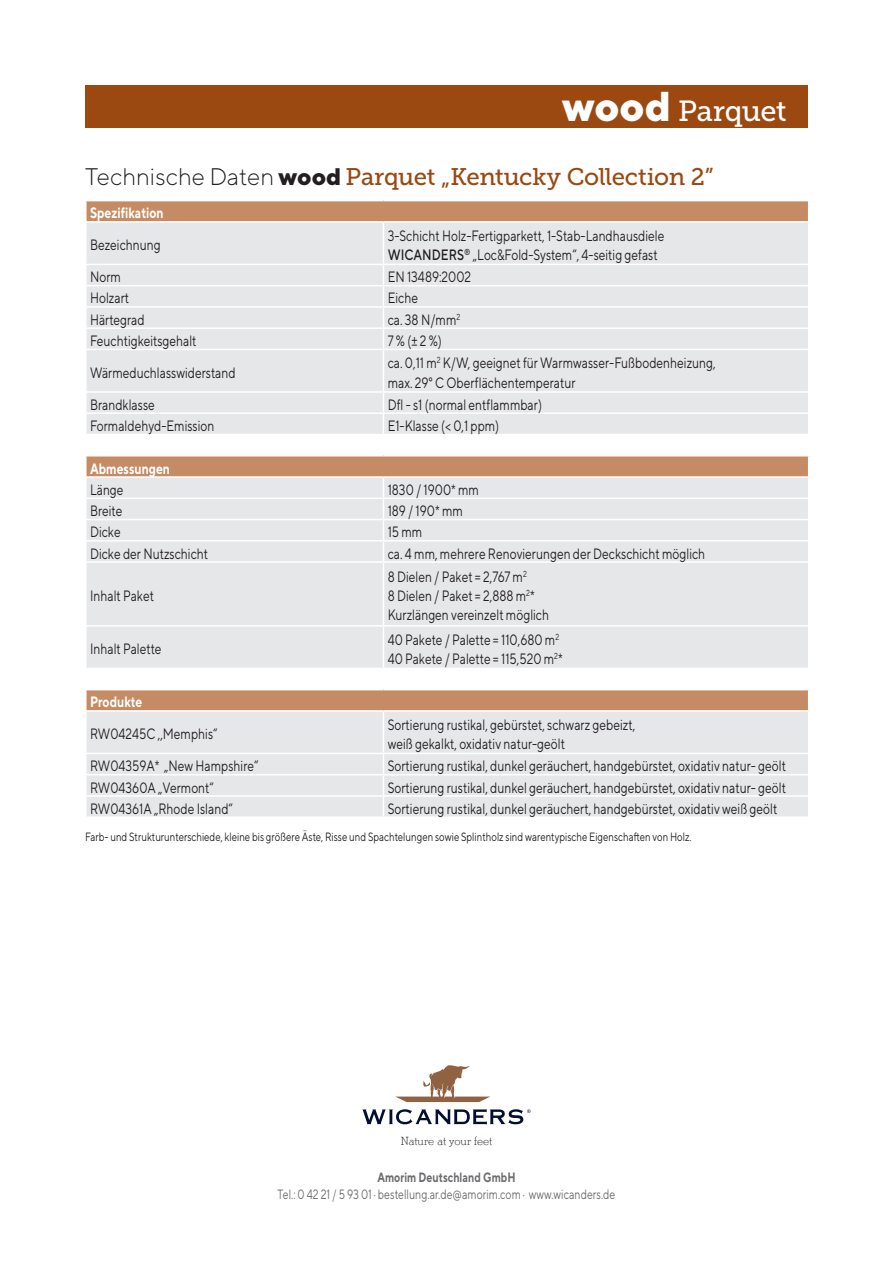
<style>
.page{position:relative;width:893px;height:1263px;background:#fff}
.page>*{position:absolute;margin:0;border:0;box-sizing:border-box;transform-origin:0 0}
.t1{font:29.1px "Museo Slab 500";letter-spacing:-.015em;color:#fff}
.t2{font:24px "Museo Slab 500";letter-spacing:-.015em;color:#9b4811}
.t3{font:15px/19.2px "TT Norms";color:#231f20;scale:.8 1}
.t4{font:700 15px "TT Norms";color:#fff;scale:.8 1}
.t5{font:13.5px "TT Norms";color:#6c6d70;scale:.78 1}
.t6{font:700 13.5px "TT Norms";color:#6c6d70;scale:.78 1}
.t7{font:300 12.15px "Stymie Com";color:#231f20}
.t8{font:12px "TT Norms";color:#231f20;scale:.8 1}
.s1{font-family:"TT Norms";font-weight:800;font-size:41.7px}
.s2{font-family:"TT Norms";font-weight:300;color:#231f20}
.s3{font-family:"TT Norms";font-weight:800;color:#231f20}
.s4{font-weight:500}
</style>
<div class="page">
<div style="left:86px;top:201px;width:723px;height:21px;background:#c58b64"></div>
<div style="left:87px;top:223px;width:721px;height:211px;background:#e6e7e9"></div>
<hr style="left:85px;top:201px;width:2px;height:20px;background:#fff">
<hr style="left:85px;top:221px;width:298px;height:2px;background:#fff">
<hr style="left:383px;top:221px;width:426px;height:2px;background:#fff">
<hr style="left:383px;top:223px;width:1px;height:41px;background:#fff">
<hr style="left:85px;top:264px;width:298px;height:1px;background:#fff">
<hr style="left:383px;top:264px;width:426px;height:1px;background:#fff">
<hr style="left:85px;top:285px;width:298px;height:1px;background:#fff">
<hr style="left:383px;top:285px;width:426px;height:1px;background:#fff">
<hr style="left:85px;top:306px;width:298px;height:2px;background:#fff">
<svg style="left:86px;top:308px;width:1px;height:19px"></svg>
<hr style="left:383px;top:306px;width:426px;height:2px;background:#fff">
<hr style="left:85px;top:327px;width:298px;height:2px;background:#fff">
<hr style="left:383px;top:327px;width:426px;height:2px;background:#fff">
<svg style="left:383px;top:265px;width:1px;height:84px"></svg>
<hr style="left:85px;top:349px;width:298px;height:1px;background:#fff">
<hr style="left:383px;top:349px;width:426px;height:1px;background:#fff">
<hr style="left:383px;top:350px;width:1px;height:41px;background:#fff">
<hr style="left:85px;top:391px;width:298px;height:2px;background:#fff">
<svg style="left:86px;top:393px;width:1px;height:19px"></svg>
<hr style="left:383px;top:391px;width:426px;height:2px;background:#fff">
<hr style="left:85px;top:412px;width:298px;height:2px;background:#fff">
<hr style="left:383px;top:412px;width:426px;height:2px;background:#fff">
<svg style="left:383px;top:393px;width:1px;height:41px"></svg>
<svg style="left:808px;top:201px;width:1px;height:20px"></svg>
<div style="left:85px;top:85px;width:723px;height:43px;background:#9b4811"></div>
<svg style="left:395px;top:1065px;width:95px;height:37px"></svg>
<svg style="left:362px;top:1109px;width:169px;height:15px"></svg>
<div style="left:86px;top:456px;width:723px;height:21px;background:#c58b64"></div>
<div style="left:87px;top:478px;width:721px;height:190px;background:#e6e7e9"></div>
<hr style="left:85px;top:456px;width:2px;height:20px;background:#fff">
<hr style="left:85px;top:476px;width:298px;height:2px;background:#fff">
<svg style="left:86px;top:478px;width:1px;height:19px"></svg>
<hr style="left:383px;top:476px;width:426px;height:2px;background:#fff">
<hr style="left:85px;top:497px;width:298px;height:2px;background:#fff">
<hr style="left:383px;top:497px;width:426px;height:2px;background:#fff">
<hr style="left:85px;top:519px;width:298px;height:1px;background:#fff">
<hr style="left:383px;top:519px;width:426px;height:1px;background:#fff">
<hr style="left:85px;top:540px;width:298px;height:2px;background:#fff">
<svg style="left:86px;top:542px;width:1px;height:19px"></svg>
<hr style="left:383px;top:540px;width:426px;height:2px;background:#fff">
<svg style="left:383px;top:478px;width:1px;height:83px"></svg>
<hr style="left:85px;top:561px;width:298px;height:2px;background:#fff">
<hr style="left:383px;top:561px;width:426px;height:2px;background:#fff">
<hr style="left:383px;top:563px;width:1px;height:62px;background:#fff">
<hr style="left:85px;top:625px;width:298px;height:2px;background:#fff">
<hr style="left:383px;top:625px;width:426px;height:2px;background:#fff">
<hr style="left:383px;top:627px;width:1px;height:41px;background:#fff">
<svg style="left:808px;top:456px;width:1px;height:21px"></svg>
<div style="left:86px;top:690px;width:723px;height:21px;background:#c58b64"></div>
<div style="left:87px;top:712px;width:721px;height:104px;background:#e6e7e9"></div>
<hr style="left:85px;top:690px;width:2px;height:20px;background:#fff">
<hr style="left:85px;top:710px;width:298px;height:2px;background:#fff">
<hr style="left:383px;top:710px;width:426px;height:2px;background:#fff">
<hr style="left:383px;top:712px;width:1px;height:41px;background:#fff">
<hr style="left:85px;top:753px;width:298px;height:1px;background:#fff">
<hr style="left:383px;top:753px;width:426px;height:1px;background:#fff">
<hr style="left:85px;top:774px;width:298px;height:1px;background:#fff">
<hr style="left:383px;top:774px;width:426px;height:1px;background:#fff">
<hr style="left:85px;top:795px;width:298px;height:2px;background:#fff">
<svg style="left:86px;top:797px;width:1px;height:19px"></svg>
<hr style="left:383px;top:795px;width:426px;height:2px;background:#fff">
<svg style="left:383px;top:754px;width:1px;height:62px"></svg>
<svg style="left:808px;top:690px;width:1px;height:20px"></svg>
<h1 class="t1" style="left:562px;top:95px;width:226px"><span class="s1">wood</span> Parquet</h1>
<h2 class="t2" style="left:85px;top:163px;width:630px"><span class="s2">Technische Daten</span> <span class="s3">wood</span> Parquet „Kentucky Collection 2”</h2>
<p class="t4" style="left:90px;top:204px;width:94px">Spezifikation</p>
<p class="t3" style="left:90px;top:235px;width:90px">Bezeichnung</p>
<p class="t3" style="left:388px;top:226px;width:347px">3-Schicht Holz-Fertigparkett, 1-Stab-Landhausdiele<br><span class="s4">WICANDERS</span><sup>®</sup> „Loc&amp;Fold-System“, 4-seitig gefast</p>
<p class="t3" style="left:90px;top:267px;width:40px">Norm</p>
<p class="t3" style="left:388px;top:267px;width:106px">EN 13489:2002</p>
<p class="t3" style="left:90px;top:288px;width:50px">Holzart</p>
<p class="t3" style="left:388px;top:288px;width:39px">Eiche</p>
<p class="t3" style="left:90px;top:310px;width:70px">Härtegrad</p>
<p class="t3" style="left:388px;top:310px;width:92px">ca. 38 N/mm<sup>2</sup></p>
<p class="t3" style="left:90px;top:331px;width:135px">Feuchtigkeitsgehalt</p>
<p class="t3" style="left:388px;top:331px;width:69px">7 % (± 2 %)</p>
<p class="t3" style="left:90px;top:363px;width:183px">Wärmeduchlasswiderstand</p>
<p class="t3" style="left:388px;top:353px;width:412px">ca. 0,11 m<sup>2</sup> K/W, geeignet für Warmwasser-Fußbodenheizung, max. 29° C Oberflächentemperatur</p>
<p class="t3" style="left:90px;top:395px;width:82px">Brandklasse</p>
<p class="t3" style="left:388px;top:395px;width:194px">Dfl - s1 (normal entflammbar)</p>
<p class="t3" style="left:90px;top:416px;width:157px">Formaldehyd-Emission</p>
<p class="t3" style="left:388px;top:416px;width:141px">E1-Klasse (&lt; 0,1 ppm)</p>
<p class="t4" style="left:90px;top:459px;width:101px">Abmessungen</p>
<p class="t3" style="left:90px;top:480px;width:43px">Länge</p>
<p class="t3" style="left:388px;top:480px;width:116px">1830 / 1900* mm</p>
<p class="t3" style="left:90px;top:501px;width:42px">Breite</p>
<p class="t3" style="left:388px;top:501px;width:95px">189 / 190* mm</p>
<p class="t3" style="left:90px;top:522px;width:40px">Dicke</p>
<p class="t3" style="left:388px;top:522px;width:45px">15 mm</p>
<p class="t3" style="left:90px;top:543px;width:149px">Dicke der Nutzschicht</p>
<p class="t3" style="left:388px;top:543px;width:398px">ca. 4 mm, mehrere Renovierungen der Deckschicht möglich</p>
<p class="t3" style="left:90px;top:586px;width:82px">Inhalt Paket</p>
<p class="t3" style="left:388px;top:567px;width:203px">8 Dielen / Paket = 2,767 m<sup>2<br></sup>8 Dielen / Paket = 2,888 m<sup>2</sup>*<br>Kurzlängen vereinzelt möglich</p>
<p class="t3" style="left:90px;top:639px;width:91px">Inhalt Palette</p>
<p class="t3" style="left:388px;top:629px;width:220px">40 Pakete / Palette = 110,680 m<sup>2<br></sup>40 Pakete / Palette = 115,520 m<sup>2</sup>*</p>
<p class="t4" style="left:90px;top:693px;width:67px">Produkte</p>
<p class="t3" style="left:90px;top:724px;width:161px">RW04245C ,,Memphis“</p>
<p class="t3" style="left:388px;top:715px;width:311px">Sortierung rustikal, gebürstet, schwarz gebeizt, weiß gekalkt, oxidativ natur-geölt</p>
<p class="t3" style="left:90px;top:756px;width:212px">RW04359A* „New Hampshire“</p>
<p class="t3" style="left:388px;top:756px;width:499px">Sortierung rustikal, dunkel geräuchert, handgebürstet, oxidativ natur- geölt</p>
<p class="t3" style="left:90px;top:777px;width:156px">RW04360A „Vermont“</p>
<p class="t3" style="left:388px;top:777px;width:499px">Sortierung rustikal, dunkel geräuchert, handgebürstet, oxidativ natur- geölt</p>
<p class="t3" style="left:90px;top:799px;width:180px">RW04361A „Rhode Island“</p>
<p class="t3" style="left:388px;top:799px;width:489px">Sortierung rustikal, dunkel geräuchert, handgebürstet, oxidativ weiß geölt</p>
<p class="t8" style="left:85px;top:829px;width:760px">Farb- und Strukturunterschiede, kleine bis größere Äste, Risse und Spachtelungen sowie Splintholz sind warentypische Eigenschaften von Holz.</p>
<p class="t7" style="left:401px;top:1134px;width:93px">Nature at your feet</p>
<p class="t6" style="left:377px;top:1169px;width:179px">Amorim Deutschland GmbH</p>
<p class="t5" style="left:278px;top:1185px;width:435px">Tel.: 0 42 21 / 5 93 01 · bestellung.ar.de@amorim.com · www.wicanders.de</p>
</div>
